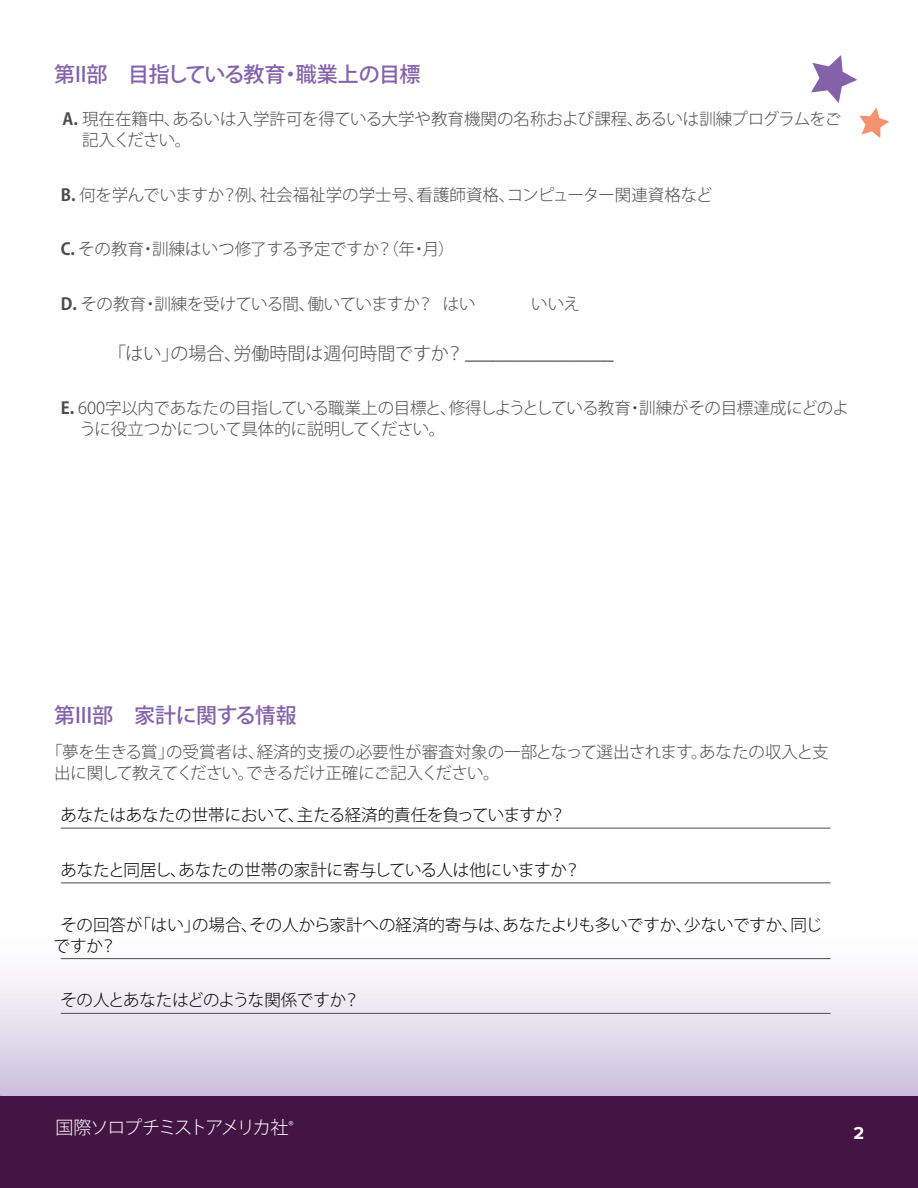
<style>
.page{position:relative;width:918px;height:1188px;background:#fff}
.page>*{position:absolute;margin:0;border:0;box-sizing:border-box;transform-origin:0 0}
.JapaneseHeading{font:500 21px "Koz Go Pro";letter-spacing:-.015em;color:#8462aa}
.t1{font:300 18px "Koz Go Pro";color:#4b4c4d}
.t2{font:300 18px "Koz Go Pro";letter-spacing:-.09em;color:#fff}
.t3{font:700 18px "Proxima Nova";color:#fff}
.JapaneseBodyText{font:300 16.5px/21px "Koz Go Pro";letter-spacing:-.02em;color:#4b4c4d}
.RuleBelow{font:300 16.5px/21px "Koz Go Pro";color:#040101}
.JapaneseBodyText-2{font:300 16.5px "Koz Go Pro";color:#4b4c4d}
.JapaneseHeading-2{font:300 16.5px/21px "Koz Go Pro";color:#4b4c4d}
.RuleBelow-2{font:300 16.5px "Koz Go Pro";letter-spacing:-.02em;color:#040101}
.t4{font:900 10.5px "Proxima Nova";color:#fff}
.s1{font-weight:700}
.s2{font-family:"Proxima Nova";font-weight:400;font-size:16.5px;color:#231f20}
</style>
<div class="page">
<svg style="left:1px;top:958px;width:917px;height:138px"></svg>
<svg style="left:811px;top:55px;width:78px;height:83px"></svg>
<hr style="left:61px;top:828px;width:770px;height:1px;background:#4b4c4d">
<hr style="left:61px;top:883px;width:770px;height:1px;background:#4b4c4d">
<hr style="left:61px;top:958px;width:770px;height:1px;background:#4b4c4d">
<hr style="left:61px;top:1013px;width:770px;height:1px;background:#4b4c4d">
<svg style="left:0;top:925px;width:1px;height:263px"></svg>
<div style="left:0;top:1096px;width:918px;height:92px;background:#441544"></div>
<p class="JapaneseHeading" style="left:54px;top:60px;width:368px">第II部　目指している教育・職業上の目標</p>
<p class="JapaneseHeading-2" style="left:82px;top:108px;width:761px;text-indent:-19px"><span class="s1">A.</span> 現在在籍中、あるいは入学許可を得ている大学や教育機関の名称および課程、あるいは訓練プログラムをご記入ください。</p>
<p class="JapaneseBodyText-2" style="left:61px;top:184px;width:653px"><span class="s1">B.</span> 何を学んでいますか？例、社会福祉学の学士号、看護師資格、コンピューター関連資格など</p>
<p class="JapaneseBodyText-2" style="left:61px;top:239px;width:395px"><span class="s1">C.</span> その教育・訓練はいつ修了する予定ですか？（年・月）</p>
<p class="JapaneseBodyText" style="left:61px;top:294px;width:417px"><span class="s1">D.</span> その教育・訓練を受けている間、働いていますか？ はい</p>
<p class="JapaneseBodyText" style="left:531px;top:294px;width:50px">いいえ</p>
<p class="t1" style="left:108px;top:341px;width:507px">「はい」の場合、労働時間は週何時間ですか？<span class="s2">________________</span></p>
<p class="JapaneseBodyText" style="left:80px;top:398px;width:771px;text-indent:-19px"><span class="s1">E.</span> 600字以内であなたの目指している職業上の目標と、修得しようとしている教育・訓練がその目標達成にどのように役立つかについて具体的に説明してください。</p>
<p class="JapaneseHeading" style="left:54px;top:702px;width:244px">第III部　家計に関する情報</p>
<p class="JapaneseBodyText" style="left:54px;top:741px;width:776px;text-indent:-8px">「夢を生きる賞」の受賞者は、経済的支援の必要性が審査対象の一部となって選出されます。あなたの収入と支出に関して教えてください。できるだけ正確にご記入ください。</p>
<p class="RuleBelow" style="left:60px;top:805px;width:507px">あなたはあなたの世帯において、主たる経済的責任を負っていますか？</p>
<p class="RuleBelow" style="left:60px;top:859px;width:522px">あなたと同居し、あなたの世帯の家計に寄与している人は他にいますか？</p>
<p class="RuleBelow" style="left:54px;top:914px;width:770px;text-indent:7px">その回答が「はい」の場合、その人から家計への経済的寄与は、あなたよりも多いですか、少ないですか、同じですか？</p>
<p class="RuleBelow-2" style="left:60px;top:989px;width:301px">その人とあなたはどのような関係ですか？</p>
<p class="t2" style="left:55px;top:1116px;width:234px">国際ソロプチミストアメリカ社</p>
<p class="t3" style="left:853px;top:1125px;width:12px">2</p>
<p class="t4" style="left:288px;top:1120px;width:7px">®</p>
</div>
